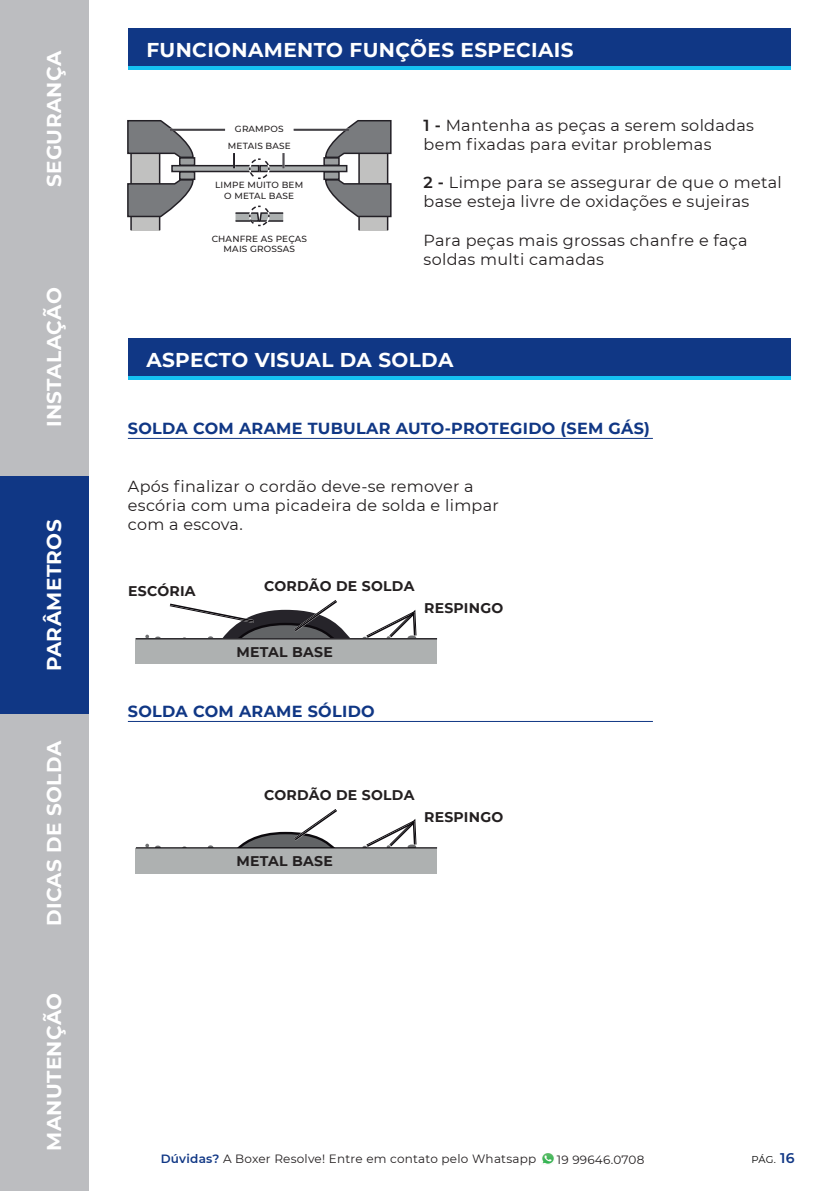
<style>
.page{position:relative;width:823px;height:1191px;background:#fff}
.page>*{position:absolute;margin:0;border:0;box-sizing:border-box;transform-origin:0 0}
.t1{font:700 20px "Montserrat";letter-spacing:.02em;color:#fff}
.t2{font:16px/19.2px "Montserrat";letter-spacing:.02em;color:#231f20}
.t3{font:700 16px "Montserrat";letter-spacing:.02em;color:#103785}
.t4{font:700 14px "Montserrat";letter-spacing:.02em;color:#231f20}
.t5{font:12px "Montserrat";letter-spacing:.02em;color:#231f20}
.t6{font:10px "Montserrat";color:#000001}
.t7{font:500 8.8px/10.6px "Montserrat";letter-spacing:.02em;color:#231f20;text-align:center}
.s1{font-weight:600}
.s2{font-weight:600;color:#103785}
.s3{font-weight:600;font-size:14px;color:#103785}
</style>
<div class="page">
<div style="left:0;top:0;width:88px;height:238px;background:#bcbdc0"></div>
<div style="left:0;top:238px;width:88px;height:238px;background:#bcbdc0"></div>
<div style="left:0;top:476px;width:88px;height:238px;background:#103785"></div>
<div style="left:0;top:714px;width:88px;height:238px;background:#bcbdc0"></div>
<div style="left:0;top:952px;width:88px;height:239px;background:#bcbdc0"></div>
<svg style="left:270px;top:165px;width:52px;height:7px"></svg>
<div style="left:359px;top:153px;width:28px;height:77px;background:#c1c1c0"></div>
<div style="left:358px;top:152px;width:30px;height:79px;border:2px solid #232026"></div>
<svg style="left:322px;top:120px;width:70px;height:98px"></svg>
<svg style="left:196px;top:165px;width:52px;height:7px"></svg>
<div style="left:131px;top:153px;width:28px;height:77px;background:#c1c1c0"></div>
<div style="left:130px;top:152px;width:30px;height:79px;border:2px solid #232026"></div>
<svg style="left:127px;top:120px;width:69px;height:98px"></svg>
<svg style="left:235px;top:205px;width:49px;height:22px"></svg>
<svg style="left:248px;top:158px;width:22px;height:22px"></svg>
<hr style="left:293px;top:129px;width:56px;height:1px;background:#232026">
<hr style="left:293px;top:130px;width:56px;height:1px;background:#232026">
<svg style="left:233px;top:153px;width:2px;height:15px"></svg>
<svg style="left:282px;top:153px;width:2px;height:15px"></svg>
<hr style="left:170px;top:129px;width:55px;height:1px;background:#232026">
<hr style="left:170px;top:130px;width:55px;height:1px;background:#232026">
<div style="left:128px;top:28px;width:662px;height:42px;background:#103785"></div>
<hr style="left:128px;top:67px;width:662px;height:3px;background:#15c0f2">
<hr style="left:128px;top:438px;width:524px;height:1px;background:#103785">
<svg style="left:145px;top:634px;width:4px;height:4px"></svg>
<div style="left:136px;top:639px;width:301px;height:25px;background:#aeb1b1"></div>
<hr style="left:136px;top:638px;width:301px;height:1px;background:#0c090d">
<svg style="left:155px;top:600px;width:263px;height:40px"></svg>
<hr style="left:128px;top:721px;width:524px;height:1px;background:#103785">
<svg style="left:145px;top:843px;width:4px;height:4px"></svg>
<div style="left:136px;top:848px;width:301px;height:25px;background:#aeb1b1"></div>
<hr style="left:136px;top:847px;width:301px;height:1px;background:#0c090d">
<svg style="left:231px;top:809px;width:187px;height:40px"></svg>
<div style="left:128px;top:338px;width:662px;height:42px;background:#103785"></div>
<hr style="left:128px;top:377px;width:662px;height:3px;background:#15c0f2">
<svg style="left:542px;top:1153px;width:11px;height:11px"></svg>
<p class="t1" style="left:40px;top:187px;width:138px;rotate:-90deg">SEGURANÇA</p>
<p class="t1" style="left:40px;top:427px;width:141px;rotate:-90deg">INSTALAÇÃO</p>
<p class="t1" style="left:40px;top:671px;width:153px;rotate:-90deg">PARÂMETROS</p>
<p class="t1" style="left:40px;top:926px;width:187px;rotate:-90deg">DICAS DE SOLDA</p>
<p class="t1" style="left:40px;top:1150px;width:159px;rotate:-90deg">MANUTENÇÃO</p>
<p class="t1" style="left:146px;top:35px;width:428px">FUNCIONAMENTO FUNÇÕES ESPECIAIS</p>
<p class="t7" style="left:228px;top:120px;width:64px;line-height:16.8px">GRAMPOS<br>METAIS BASE</p>
<p class="t7" style="left:215px;top:179px;width:89px">LIMPE MUITO BEM<br>O METAL BASE</p>
<p class="t7" style="left:211px;top:233px;width:97px">CHANFRE AS PEÇAS<br>MAIS GROSSAS</p>
<p class="t2" style="left:423px;top:115px;width:331px"><span class="s1">1 -</span> Mantenha as peças a serem soldadas bem fixadas para evitar problemas</p>
<p class="t2" style="left:423px;top:172px;width:359px"><span class="s1">2 -</span> Limpe para se assegurar de que o metal base esteja livre de oxidações e sujeiras</p>
<p class="t2" style="left:423px;top:230px;width:325px">Para peças mais grossas chanfre e faça soldas multi camadas</p>
<p class="t1" style="left:146px;top:345px;width:308px">ASPECTO VISUAL DA SOLDA</p>
<p class="t3" style="left:128px;top:416px;width:523px">SOLDA COM ARAME TUBULAR AUTO-PROTEGIDO (SEM GÁS)</p>
<p class="t2" style="left:128px;top:476px;width:372px">Após finalizar o cordão deve-se remover a escória com uma picadeira de solda e limpar com a escova.</p>
<p class="t4" style="left:128px;top:581px;width:69px">ESCÓRIA</p>
<p class="t4" style="left:264px;top:576px;width:152px">CORDÃO DE SOLDA</p>
<p class="t4" style="left:424px;top:598px;width:81px">RESPINGO</p>
<p class="t4" style="left:236px;top:641px;width:98px">METAL BASE</p>
<p class="t3" style="left:128px;top:699px;width:248px">SOLDA COM ARAME SÓLIDO</p>
<p class="t4" style="left:264px;top:785px;width:152px">CORDÃO DE SOLDA</p>
<p class="t4" style="left:424px;top:806px;width:81px">RESPINGO</p>
<p class="t4" style="left:236px;top:850px;width:98px">METAL BASE</p>
<p class="t5" style="left:161px;top:1150px;width:377px"><span class="s2">Dúvidas?</span> A Boxer Resolve! Entre em contato pelo Whatsapp</p>
<p class="t5" style="left:556px;top:1151px;width:89px">19 99646.0708</p>
<p class="t6" style="left:751px;top:1152px;width:45px">PÁG. <span class="s3">16</span></p>
</div>
